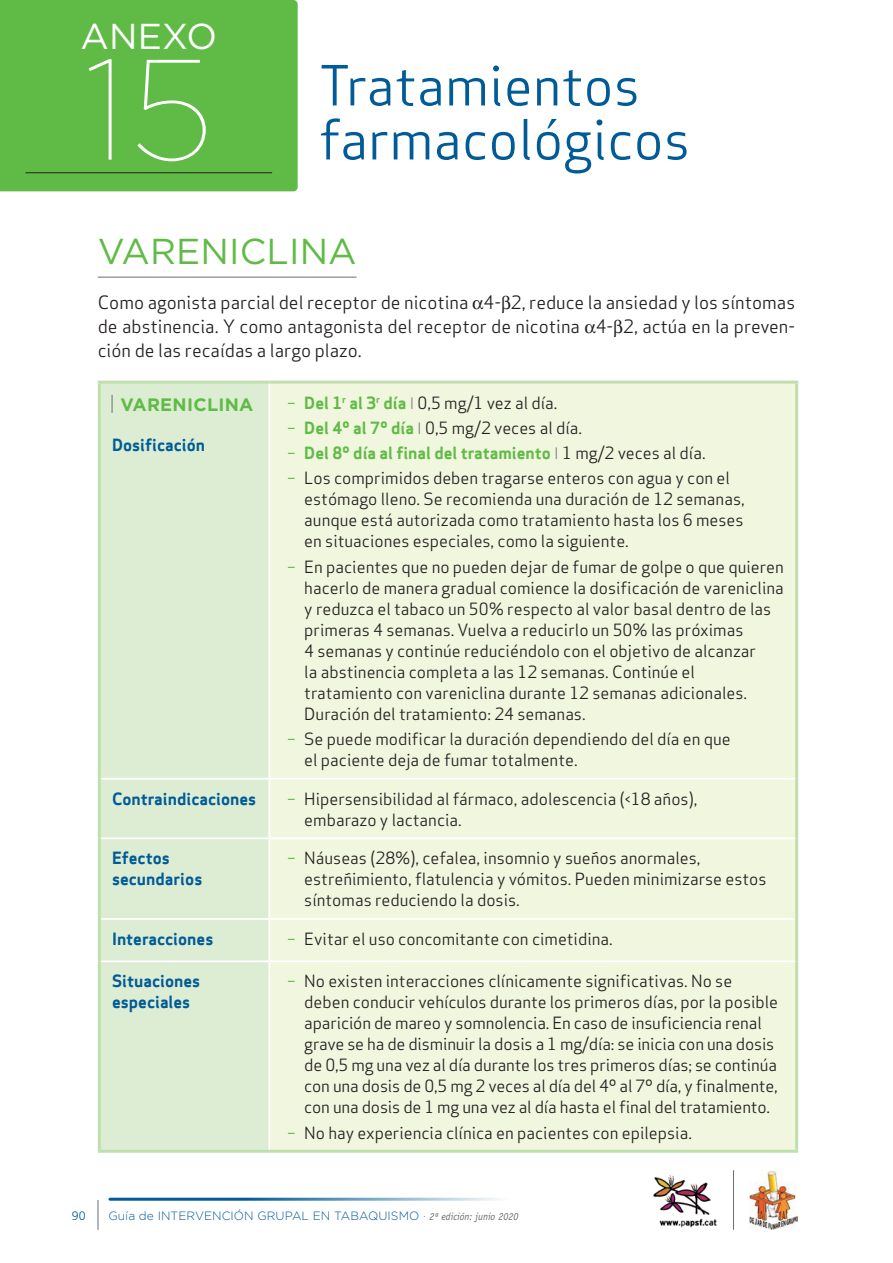
<style>
.page{position:relative;width:893px;height:1263px;background:#fff}
.page>*{position:absolute;margin:0;border:0;box-sizing:border-box;transform-origin:0 0}
.t1{font:100 142.5px "Gotham";color:#fff}
.t2{font:54px/54px "Apex Sans Book T";color:#005b97}
.t3{font:36px "Gotham";letter-spacing:.005em;color:#60bb46}
.t4{font:36px "Gotham";letter-spacing:.005em;color:#fff}
.t5{font:18px/24px "Apex Sans Book T";color:#231f20;text-align:justify}
.t6{font:700 18px "Gotham";letter-spacing:.015em;color:#60bb46}
.t7{font:16.5px/21px "Apex Sans Book T";color:#231f20}
.t8{font:16.5px/21px "Apex Sans Bold T";color:#005b97}
.t9{font:16.5px "Apex Sans Bold T";color:#60bb46}
.t10{font:300 12.3px "Frutiger";color:#005b97}
.t11{font:300 12px "Gotham";letter-spacing:.005em;color:#005b97}
.s1{color:#60bb46}
.s2{font-family:"Apex Sans Bold T";color:#60bb46}
.s3{font-family:"Gotham";font-weight:300;color:#6c6d70}
.s4{font-family:"Apex Sans Book T"}
.s5{font-family:"Apex Sans Book T";color:#231f20}
.s6{color:#3775aa}
.s7{font-family:"Officina Sans Std";font-weight:400;font-style:italic;font-size:10.5px;color:#6c6d70}
</style>
<div class="page">
<hr style="left:98px;top:1200px;width:1px;height:30px;background:#6c6d70">
<hr style="left:110px;top:1198px;width:401px;height:3px;background:#005b97">
<img style="left:653px;top:1175px;width:64px;height:53px">
<hr style="left:733px;top:1170px;width:1px;height:60px;background:#6c6d70">
<img style="left:749px;top:1171px;width:48px;height:58px">
<div style="left:0;top:0;width:298px;height:191px;background:#60bb46"></div>
<hr style="left:26px;top:172px;width:246px;height:1px;background:#231f20">
<hr style="left:98px;top:277px;width:259px;height:1px;background:#6c6d70">
<div style="left:101px;top:384px;width:167px;height:766px;background:#ddedd4"></div>
<div style="left:270px;top:384px;width:525px;height:766px;background:#f1f6de"></div>
<hr style="left:101px;top:778px;width:168px;height:2px;background:#fff">
<hr style="left:269px;top:778px;width:526px;height:2px;background:#fff">
<hr style="left:101px;top:837px;width:168px;height:2px;background:#fff">
<hr style="left:269px;top:837px;width:526px;height:2px;background:#fff">
<hr style="left:101px;top:918px;width:168px;height:2px;background:#fff">
<hr style="left:269px;top:918px;width:526px;height:2px;background:#fff">
<hr style="left:101px;top:960px;width:168px;height:2px;background:#fff">
<hr style="left:269px;top:960px;width:526px;height:2px;background:#fff">
<hr style="left:98px;top:381px;width:171px;height:3px;background:#c0dfae">
<hr style="left:98px;top:384px;width:3px;height:395px;background:#c0dfae">
<hr style="left:269px;top:381px;width:529px;height:3px;background:#c0dfae">
<hr style="left:795px;top:384px;width:3px;height:395px;background:#c0dfae">
<hr style="left:98px;top:779px;width:3px;height:59px;background:#c0dfae">
<hr style="left:795px;top:779px;width:3px;height:59px;background:#c0dfae">
<hr style="left:98px;top:838px;width:3px;height:81px;background:#c0dfae">
<hr style="left:795px;top:838px;width:3px;height:81px;background:#c0dfae">
<hr style="left:98px;top:919px;width:3px;height:42px;background:#c0dfae">
<hr style="left:795px;top:919px;width:3px;height:42px;background:#c0dfae">
<hr style="left:98px;top:961px;width:3px;height:189px;background:#c0dfae">
<hr style="left:795px;top:961px;width:3px;height:189px;background:#c0dfae">
<hr style="left:98px;top:1150px;width:171px;height:3px;background:#c0dfae">
<hr style="left:269px;top:1150px;width:529px;height:3px;background:#c0dfae">
<svg style="left:112px;top:395px;width:1px;height:18px"></svg>
<h3 class="t4" style="left:81px;top:16px;width:138px">ANEXO</h3>
<h1 class="t1" style="left:84px;top:33px;width:131px">15</h1>
<h2 class="t2" style="left:319px;top:58px;width:373px">Tratamientos farmacológicos</h2>
<h3 class="t3" style="left:98px;top:231px;width:260px">VARENICLINA</h3>
<p class="t5" style="left:98px;top:290px;width:699px">Como agonista parcial del receptor de nicotina 4- 2, reduce la ansiedad y los síntomas de abstinencia. Y como antagonista del receptor de nicotina 4- 2, actúa en la preven&shy;ción de las recaídas a largo plazo.</p>
<p class="t6" style="left:121px;top:394px;width:134px">VARENICLINA</p>
<p class="t8" style="left:112px;top:434px;width:95px">Dosificación</p>
<p class="t7" style="left:287px;top:390px;width:296px;line-height:25.2px"><span class="s1">−</span> <span class="s2">Del 1</span><sup>r</sup> <span class="s2">al 3</span><sup>r</sup> <span class="s2">día</span> <span class="s3">I</span> 0,5 mg/1 vez al día.<br><span class="s1">−</span> <span class="s2">Del 4º al 7º día</span> <span class="s3">I</span> 0,5 mg/2 veces al día.</p>
<p class="t9" style="left:287px;top:442px;width:420px"><span class="s4">−</span> Del 8º día al final del tratamiento <span class="s3">I</span> <span class="s5">1 mg/2 veces al día.</span></p>
<p class="t7" style="left:304px;top:468px;width:442px;text-indent:-17px"><span class="s1">−</span> Los comprimidos deben tragarse enteros con agua y con el estómago lleno. Se recomienda una duración de 12 semanas, aunque está autorizada como tratamiento hasta los 6 meses en situaciones especiales, como la siguiente.</p>
<p class="t7" style="left:304px;top:556px;width:481px;text-indent:-17px"><span class="s1">−</span> En pacientes que no pueden dejar de fumar de golpe o que quieren hacerlo de manera gradual comience la dosificación de vareniclina y reduzca el tabaco un 50% respecto al valor basal dentro de las primeras 4 semanas. Vuelva a reducirlo un 50% las próximas<br>4 semanas y continúe reduciéndolo con el objetivo de alcanzar<br>la abstinencia completa a las 12 semanas. Continúe el tratamiento con vareniclina durante 12 semanas adicionales.<br>Duración del tratamiento: 24 semanas.</p>
<p class="t7" style="left:304px;top:728px;width:428px;text-indent:-17px"><span class="s1">−</span> Se puede modificar la duración dependiendo del día en que el paciente deja de fumar totalmente.</p>
<p class="t8" style="left:112px;top:788px;width:146px">Contraindicaciones</p>
<p class="t7" style="left:304px;top:788px;width:395px;text-indent:-17px"><span class="s1">−</span> Hipersensibilidad al fármaco, adolescencia (&lt;18 años), embarazo y lactancia.</p>
<p class="t8" style="left:112px;top:847px;width:92px">Efectos secundarios</p>
<p class="t7" style="left:304px;top:847px;width:464px;text-indent:-17px"><span class="s1">−</span> Náuseas (28%), cefalea, insomnio y sueños anormales, estreñimiento, flatulencia y vómitos. Pueden minimizarse estos síntomas reduciendo la dosis.</p>
<p class="t8" style="left:112px;top:928px;width:103px">Interacciones</p>
<p class="t7" style="left:287px;top:928px;width:327px"><span class="s1">−</span> Evitar el uso concomitante con cimetidina.</p>
<p class="t8" style="left:112px;top:970px;width:90px">Situaciones especiales</p>
<p class="t7" style="left:304px;top:970px;width:475px;text-indent:-17px"><span class="s1">−</span> No existen interacciones clínicamente significativas. No se deben conducir vehículos durante los primeros días, por la posible aparición de mareo y somnolencia. En caso de insuficiencia renal grave se ha de disminuir la dosis a 1 mg/día: se inicia con una dosis de 0,5 mg una vez al día durante los tres primeros días; se continúa con una dosis de 0,5 mg 2 veces al día del 4º al 7º día, y finalmente, con una dosis de 1 mg una vez al día hasta el final del tratamiento.</p>
<p class="t7" style="left:287px;top:1122px;width:406px"><span class="s1">−</span> No hay experiencia clínica en pacientes con epilepsia.</p>
<p class="t10" style="left:72px;top:1208px;width:15px">90</p>
<p class="t11" style="left:108px;top:1209px;width:411px">Guía de INTERVENCIÓN GRUPAL EN TABAQUISMO <span class="s6">·</span> <span class="s7">2ª edición: junio 2020</span></p>
</div>
